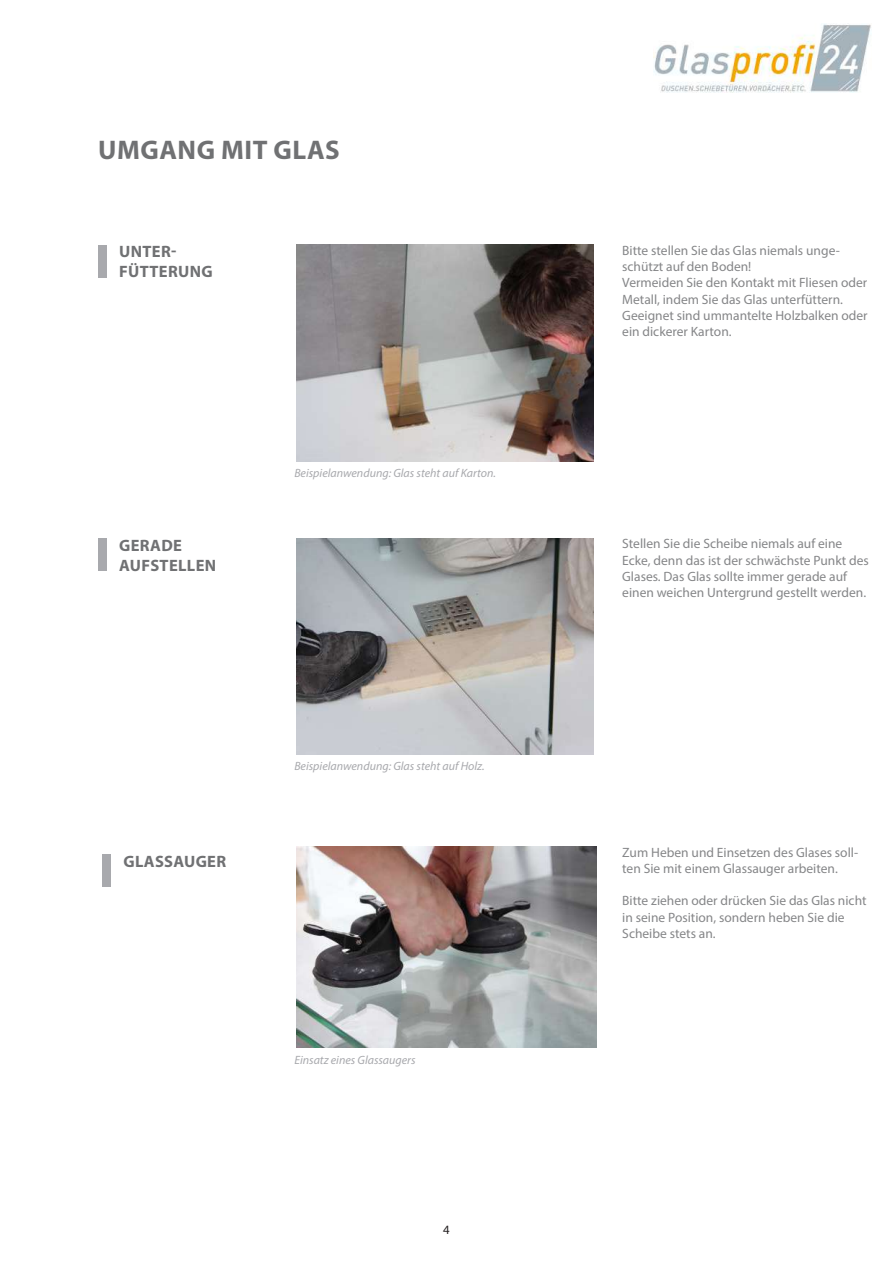
<style>
.page{position:relative;width:893px;height:1263px;background:#fff}
.page>*{position:absolute;margin:0;border:0;box-sizing:border-box;transform-origin:0 0}
.t1{font:700 27px "Myriad Pro";letter-spacing:.02em;color:#707173}
.t2{font:700 16.5px/19.8px "Myriad Pro";letter-spacing:.02em;color:#707173}
.t3{font:13.5px/16.2px "Myriad Pro";color:#858688}
.t4{font:12.75px "Myriad Pro";color:#231f20}
.t5{font:italic 12px "Myriad Pro";color:#a8a9ad}
</style>
<div class="page">
<img style="left:653px;top:23px;width:218px;height:69px">
<div style="left:98px;top:245px;width:8px;height:33px;background:#a8a9ad"></div>
<div style="left:98px;top:538px;width:8px;height:33px;background:#a8a9ad"></div>
<img style="left:296px;top:245px;width:298px;height:216px">
<div style="left:102px;top:854px;width:9px;height:33px;background:#a8a9ad"></div>
<img style="left:296px;top:538px;width:298px;height:217px">
<img style="left:296px;top:847px;width:301px;height:200px">
<h1 class="t1" style="left:98px;top:132px;width:243px">UMGANG MIT GLAS</h1>
<p class="t2" style="left:119px;top:241px;width:95px">UNTER-<br>FÜTTERUNG</p>
<p class="t3" style="left:622px;top:242px;width:247px">Bitte stellen Sie das Glas niemals unge&shy;schützt auf den Boden!<br>Vermeiden Sie den Kontakt mit Fliesen oder Metall, indem Sie das Glas unterfüttern.<br>Geeignet sind ummantelte Holzbalken oder ein dickerer Karton.</p>
<p class="t2" style="left:119px;top:535px;width:98px">GERADE<br>AUFSTELLEN</p>
<p class="t5" style="left:294px;top:465px;width:203px">Beispielanwendung: Glas steht auf Karton.</p>
<p class="t2" style="left:123px;top:850px;width:104px">GLASSAUGER</p>
<p class="t5" style="left:294px;top:759px;width:192px">Beispielanwendung: Glas steht auf Holz.</p>
<p class="t5" style="left:294px;top:1052px;width:123px">Einsatz eines Glassaugers</p>
<p class="t4" style="left:443px;top:1222px;width:8px">4</p>
<p class="t3" style="left:622px;top:536px;width:248px">Stellen Sie die Scheibe niemals auf eine Ecke, denn das ist der schwächste Punkt des Glases. Das Glas sollte immer gerade auf einen weichen Untergrund gestellt werden.</p>
<p class="t3" style="left:622px;top:844px;width:237px">Zum Heben und Einsetzen des Glases soll&shy;ten Sie mit einem Glassauger arbeiten.</p>
<p class="t3" style="left:622px;top:892px;width:246px">Bitte ziehen oder drücken Sie das Glas nicht in seine Position, sondern heben Sie die<br>Scheibe stets an.</p>
</div>
